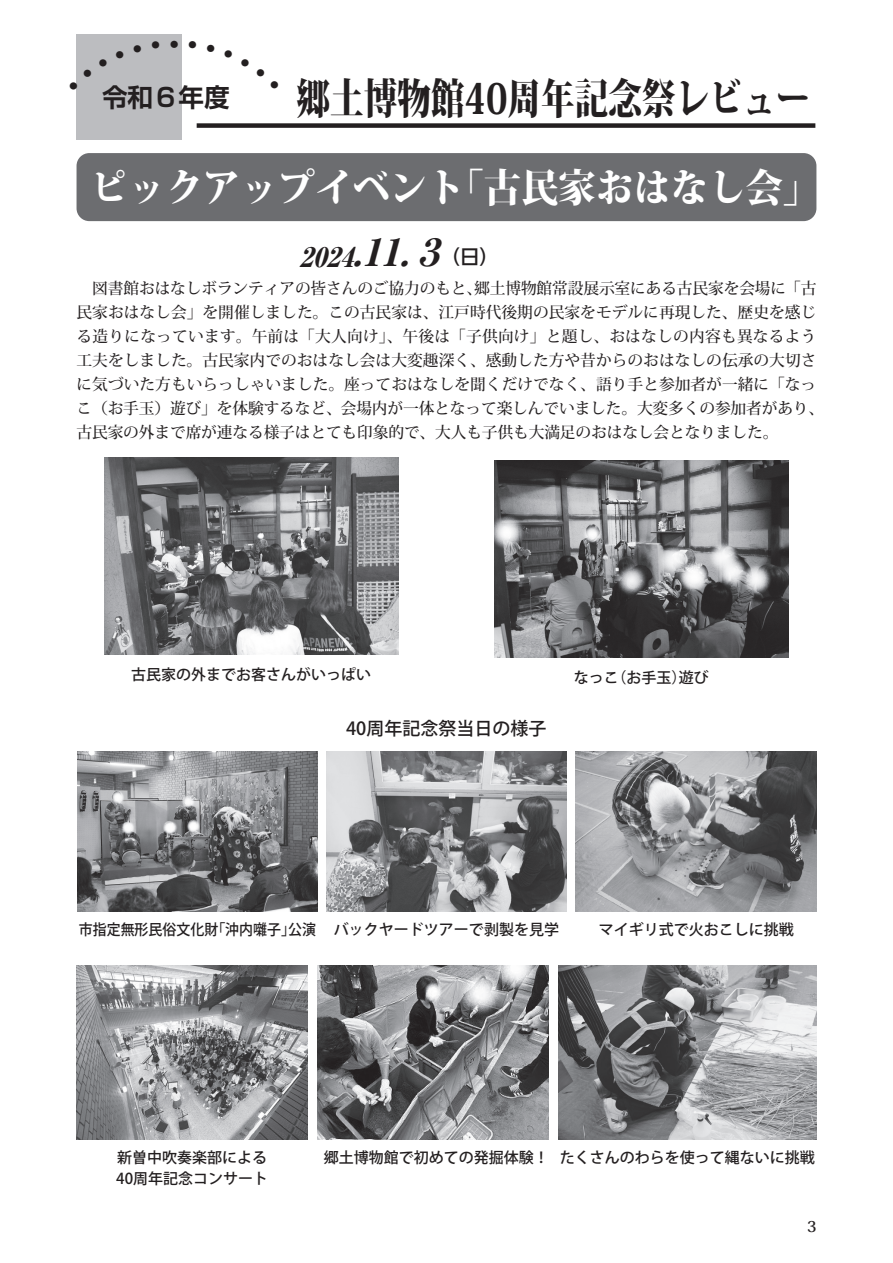
<style>
.page{position:relative;width:893px;height:1263px;background:#fff}
.page>*{position:absolute;margin:0;border:0;box-sizing:border-box;transform-origin:0 0}
.t1{font:800 42px "Koz Min Pro";color:#231f20;scale:.8 1}
.t2{font:800 39px "Koz Min Pro";color:#fff;scale:.96 1}
.t3{font:italic 800 37.5px "Ryumin Pro";color:#231f20}
.t4{font:700 25.5px "Shin Go Pro De";color:#231f20}
.t5{font:500 18px "Koz Go Pro";color:#231f20}
.t6{font:500 15.75px/24px "Koz Min Pro";color:#231f20}
.t7{font:500 15px/21px "Koz Go Pro";color:#231f20}
.t8{font:500 15px "Koz Go Pro";color:#231f20;scale:.93 1}
.t9{font:700 15px "Koz Min Pro";color:#231f20}
.s1{font-size:27px}
.s2{font-family:"UD Shin Go Pro";font-weight:500;font-style:normal;font-size:19.5px}
</style>
<div class="page">
<div style="left:77px;top:34px;width:105px;height:106px;background:#bcbdc0"></div>
<div style="left:197px;top:123px;width:618px;height:5px;background:#231f20"></div>
<div style="left:77px;top:153px;width:739px;height:68px;background:#6c6d70;border-radius:13px"></div>
<img style="left:558px;top:966px;width:258px;height:173px">
<img style="left:326px;top:751px;width:241px;height:161px">
<img style="left:77px;top:751px;width:241px;height:161px">
<img style="left:576px;top:751px;width:240px;height:161px">
<img style="left:104px;top:458px;width:294px;height:196px">
<img style="left:494px;top:461px;width:294px;height:196px">
<img style="left:317px;top:966px;width:232px;height:173px">
<img style="left:77px;top:966px;width:231px;height:173px">
<svg style="left:76px;top:58px;width:1px;height:33px"></svg>
<h3 class="t4" style="left:102px;top:77px;width:129px">令和６年度</h3>
<h1 class="t1" style="left:297px;top:67px;width:643px">郷土博物館40周年記念祭レビュー</h1>
<h2 class="t2" style="left:91px;top:159px;width:762px">ピックアップイベント「古民家おはなし会」</h2>
<h3 class="t3" style="left:299px;top:223px;width:201px"><span class="s1">2024</span>.11.３<span class="s2">（日）</span></h3>
<p class="t6" style="left:77px;top:276px;width:749px">　図書館おはなしボランティアの皆さんのご協力のもと、郷土博物館常設展示室にある古民家を会場に「古民家おはなし会」を開催しました。この古民家は、江戸時代後期の民家をモデルに再現した、歴史を感じる造りになっています。午前は「大人向け」、午後は「子供向け」と題し、おはなしの内容も異なるよう工夫をしました。古民家内でのおはなし会は大変趣深く、感動した方や昔からのおはなしの伝承の大切さに気づいた方もいらっしゃいました。座っておはなしを聞くだけでなく、語り手と参加者が一緒に「なっこ（お手玉）遊び」を体験するなど、会場内が一体となって楽しんでいました。大変多くの参加者があり、古民家の外まで席が連なる様子はとても印象的で、大人も子供も大満足のおはなし会となりました。</p>
<p class="t7" style="left:131px;top:665px;width:241px">古民家の外までお客さんがいっぱい</p>
<p class="t5" style="left:346px;top:717px;width:202px">40周年記念祭当日の様子</p>
<p class="t7" style="left:574px;top:668px;width:137px">なっこ（お手玉）遊び</p>
<p class="t8" style="left:79px;top:920px;width:256px">市指定無形民俗文化財「沖内囃子」公演</p>
<p class="t7" style="left:334px;top:920px;width:226px">バックヤードツアーで剥製を見学</p>
<p class="t7" style="left:599px;top:920px;width:196px">マイギリ式で火おこしに挑戦</p>
<p class="t7" style="left:116px;top:1148px;width:153px">新曽中吹奏楽部による<br>40周年記念コンサート</p>
<p class="t7" style="left:324px;top:1148px;width:226px">郷土博物館で初めての発掘体験！</p>
<p class="t7" style="left:560px;top:1148px;width:256px">たくさんのわらを使って縄ないに挑戦</p>
<p class="t9" style="left:807px;top:1215px;width:11px">3</p>
</div>
